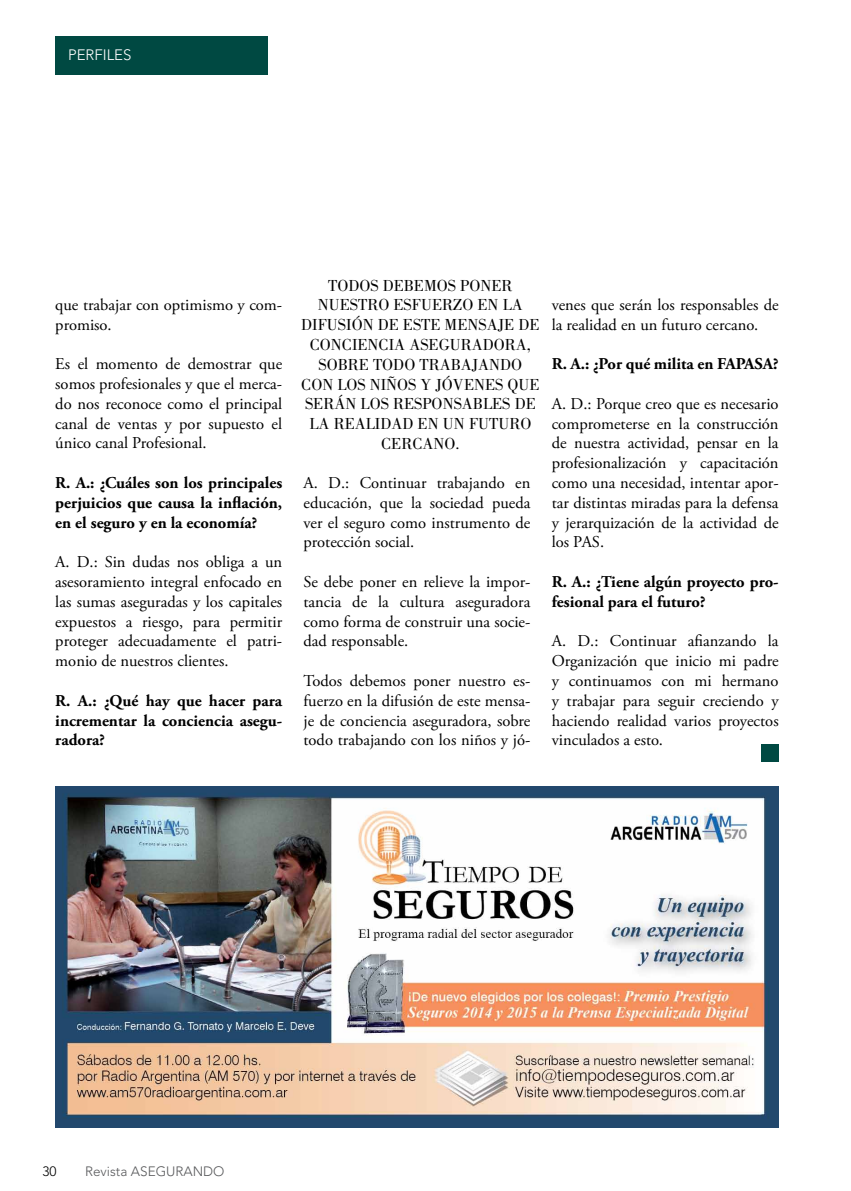
<style>
.page{position:relative;width:851px;height:1191px;background:#fff}
.page>*{position:absolute;margin:0;border:0;box-sizing:border-box;transform-origin:0 0}
.t1{font:16.5px/19.8px "Adobe Garamond Pro";color:#000;text-align:justify}
.t2{font:700 16.5px/19.8px "Adobe Garamond Pro";color:#000;text-align:justify}
.t3{font:16.5px/19.8px "Bodoni";color:#000;text-align:center}
.t4{font:300 15px "Avenir";color:#fff}
.t5{font:300 13.5px "Avenir";color:#58595b}
.t6{font:300 13.5px "Avenir";color:#000}
</style>
<div class="page">
<img style="left:55px;top:787px;width:723px;height:340px">
<div style="left:761px;top:744px;width:17px;height:17px;background:#004942"></div>
<div style="left:55px;top:36px;width:213px;height:38px;background:#004942"></div>
<p class="t4" style="left:68px;top:46px;width:65px">PERFILES</p>
<p class="t1" style="left:55px;top:295px;width:228px">que trabajar con optimismo y com&shy;promiso.</p>
<p class="t1" style="left:55px;top:354px;width:228px">Es el momento de demostrar que somos profesionales y que el merca&shy;do nos reconoce como el principal canal de ventas y por supuesto el único canal Profesional.</p>
<p class="t2" style="left:55px;top:473px;width:228px">R. A.: ¿Cuáles son los principales perjuicios que causa la inflación, en el seguro y en la economía?</p>
<p class="t1" style="left:55px;top:552px;width:228px">A. D.: Sin dudas nos obliga a un asesoramiento integral enfocado en las sumas aseguradas y los capitales expuestos a riesgo, para permitir proteger adecuadamente el patri&shy;monio de nuestros clientes.</p>
<p class="t2" style="left:55px;top:691px;width:228px">R. A.: ¿Qué hay que hacer para incrementar la conciencia asegu&shy;radora?</p>
<p class="t3" style="left:301px;top:275px;width:240px">TODOS DEBEMOS PONER<br>NUESTRO ESFUERZO EN LA<br>DIFUSIÓN DE ESTE MENSAJE DE<br>CONCIENCIA ASEGURADORA,<br>SOBRE TODO TRABAJANDO<br>CON LOS NIÑOS Y JÓVENES QUE<br>SERÁN LOS RESPONSABLES DE<br>LA REALIDAD EN UN FUTURO<br>CERCANO.</p>
<p class="t1" style="left:303px;top:473px;width:228px">A. D.: Continuar trabajando en educación, que la sociedad pueda ver el seguro como instrumento de protección social.</p>
<p class="t1" style="left:303px;top:572px;width:228px">Se debe poner en relieve la impor&shy;tancia de la cultura aseguradora como forma de construir una socie&shy;dad responsable.</p>
<p class="t1" style="left:303px;top:671px;width:228px">Todos debemos poner nuestro es&shy;fuerzo en la difusión de este mensa&shy;je de conciencia aseguradora, sobre todo trabajando con los niños y jó-</p>
<p class="t1" style="left:551px;top:295px;width:228px">venes que serán los responsables de la realidad en un futuro cercano.</p>
<p class="t2" style="left:551px;top:354px;width:228px">R. A.: ¿Por qué milita en FAPASA?</p>
<p class="t1" style="left:551px;top:394px;width:228px">A. D.: Porque creo que es necesario comprometerse en la construcción de nuestra actividad, pensar en la profesionalización y capacitación como una necesidad, intentar apor&shy;tar distintas miradas para la defensa y jerarquización de la actividad de los PAS.</p>
<p class="t2" style="left:551px;top:572px;width:228px">R. A.: ¿Tiene algún proyecto pro&shy;fesional para el futuro?</p>
<p class="t1" style="left:551px;top:632px;width:228px">A. D.: Continuar afianzando la Organización que inicio mi padre y continuamos con mi hermano y trabajar para seguir creciendo y haciendo realidad varios proyectos vinculados a esto.</p>
<p class="t6" style="left:43px;top:1163px;width:16px">30</p>
<p class="t5" style="left:85px;top:1163px;width:141px">Revista ASEGURANDO</p>
</div>
